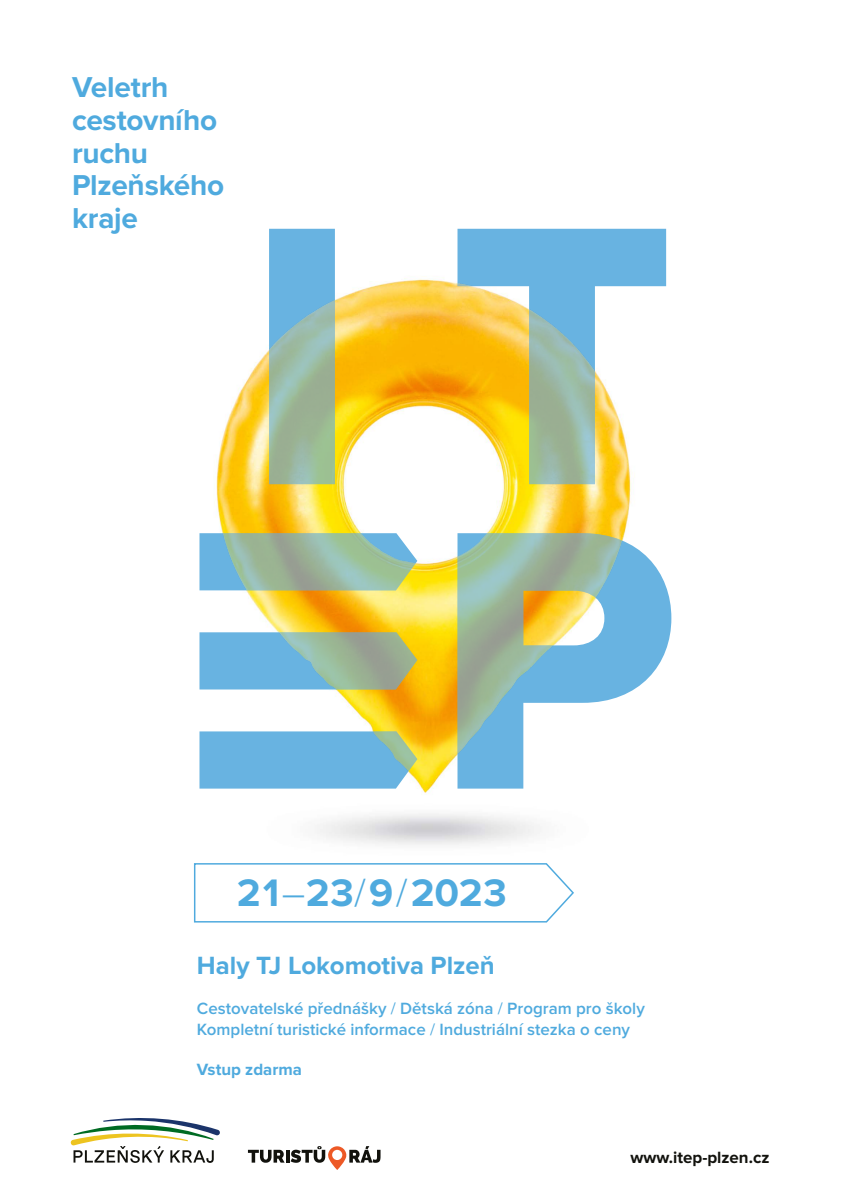
<style>
.page{position:relative;width:842px;height:1191px;background:#fff}
.page>*{position:absolute;margin:0;border:0;box-sizing:border-box;transform-origin:0 0}
.t1{font:700 39.7px "Proxima Nova";letter-spacing:-.01em;color:#4faade}
.t2{font:700 29.8px/32.8px "Proxima Nova";letter-spacing:-.01em;color:#4faade}
.t3{font:700 25.8px "Proxima Nova";color:#4faade}
.t4{font:600 16.9px/20.3px "Proxima Nova";color:#4faade}
.t5{font:700 16.9px "Proxima Nova";color:#12120d}
.t6{font:700 16.9px "Proxima Nova";color:#4faade}
.s1{font-weight:300}
.s2{font-weight:400}
</style>
<div class="page">
<svg style="left:248px;top:1146px;width:132px;height:24px"></svg>
<svg style="left:71px;top:1118px;width:149px;height:44px"></svg>
<img style="left:199px;top:228px;width:473px;height:617px">
<img style="left:199px;top:229px;width:472px;height:559px">
<svg style="left:194px;top:863px;width:380px;height:60px"></svg>
<h2 class="t2" style="left:72px;top:71px;width:154px">Veletrh cestovního ruchu<br>Plzeňského kraje</h2>
<h1 class="t1" style="left:236px;top:869px;width:273px">21<span class="s1">–</span>23<span class="s1">/</span>9<span class="s1">/</span>2023</h1>
<h3 class="t3" style="left:197px;top:950px;width:299px">Haly TJ Lokomotiva Plzeň</h3>
<p class="t4" style="left:197px;top:999px;width:449px">Cestovatelské přednášky <span class="s2">/</span> Dětská zóna <span class="s2">/</span> Program pro školy<br>Kompletní turistické informace <span class="s2">/</span> Industriální stezka o ceny</p>
<p class="t6" style="left:197px;top:1059px;width:107px">Vstup zdarma</p>
<p class="t5" style="left:630px;top:1147px;width:140px">www.itep-plzen.cz</p>
</div>
